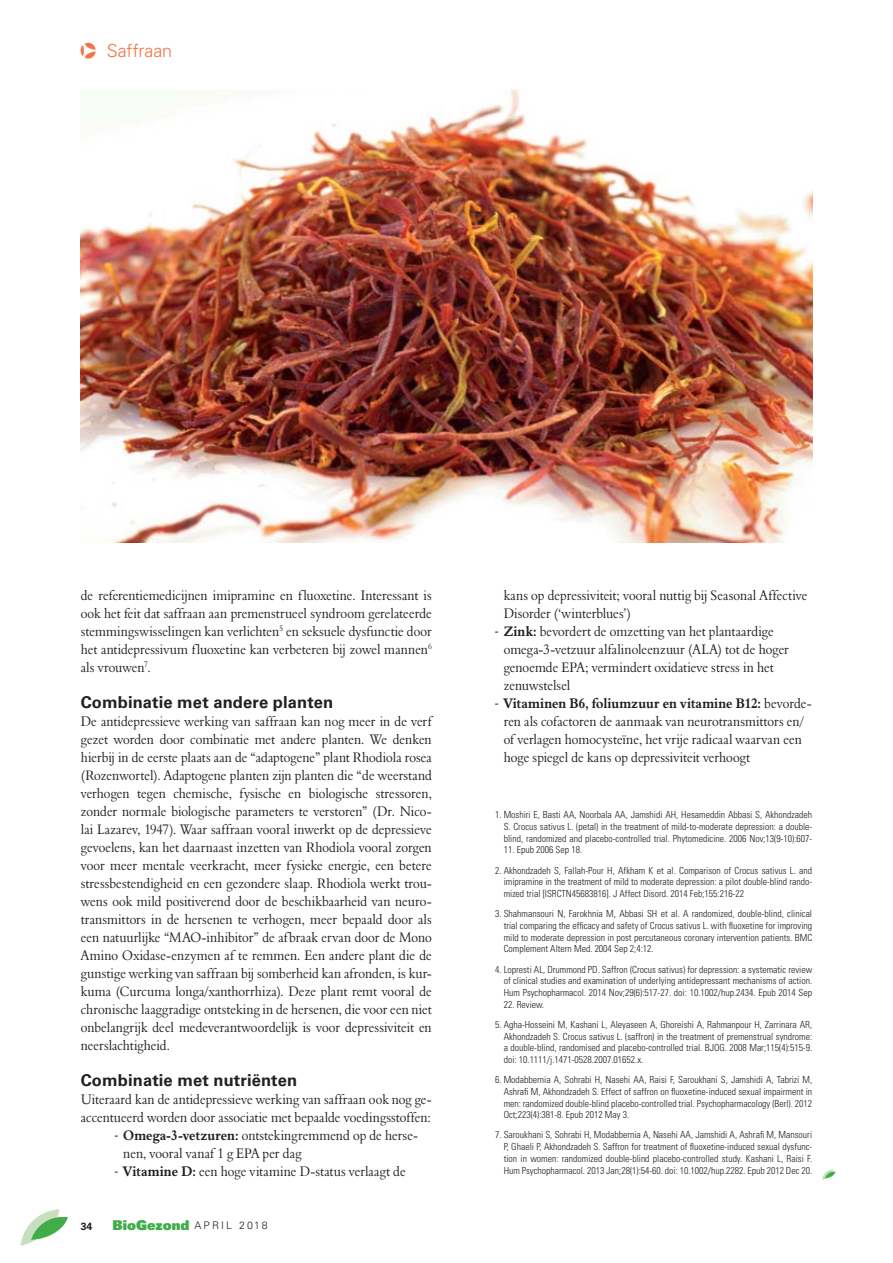
<style>
.page{position:relative;width:893px;height:1263px;background:#fff}
.page>*{position:absolute;margin:0;border:0;box-sizing:border-box;transform-origin:0 0}
.t1{font:300 18px "Univers LT Std";letter-spacing:-.005em;color:#f37448}
.t2{font:700 16.5px "Univers LT Std";letter-spacing:.01em;color:#231f20}
.t3{font:14.25px/18px "Aldine 401 BT Roman A";color:#231f20;scale:.9 1}
.t4{font:14.25px "Aldine 401 BT Bold A";letter-spacing:.01em;color:#231f20;scale:.9 1}
.t5{font:13.5px "Univers LT Std X Black";color:#41ad49}
.t6{font:700 10.5px "Univers LT Std";color:#231f20}
.t7{font:300 condensed 9.75px/11.7px "Univers LT Std";color:#231f20;text-align:justify}
.s1{font-family:"Pointers";font-weight:400;font-size:21px}
.s2{font-family:"Apolline"}
.s3{font-family:"Aldine 401 BT Bold A"}
.s4{font-family:"Univers LT Std";font-weight:300;font-size:10.5px;color:#231f20}
.s5{font-family:"Aldine 401 BT Roman A"}
</style>
<div class="page">
<svg style="left:21px;top:1209px;width:47px;height:37px"></svg>
<img style="left:81px;top:89px;width:731px;height:454px">
<svg style="left:822px;top:1169px;width:14px;height:11px"></svg>
<p class="t1" style="left:81px;top:42px;width:93px"><span class="s1">q</span> Saffraan</p>
<p class="t3" style="left:81px;top:588px;width:392px;text-align:justify">de referentiemedicijnen imipramine en fluoxetine. Interessant is ook het feit dat saffraan aan premenstrueel syndroom gerelateerde stemmingswisselingen kan verlichten<sup>5</sup> en seksuele dysfunctie door het antidepressivum fluoxetine kan verbeteren bij zowel mannen<sup>6 </sup>als vrouwen<sup>7</sup>.</p>
<p class="t2" style="left:81px;top:694px;width:254px">Combinatie met andere planten</p>
<p class="t3" style="left:81px;top:714px;width:392px;text-align:justify">De antidepressieve werking van saffraan kan nog meer in de verf gezet worden door combinatie met andere planten. We denken hierbij in de eerste plaats aan de “adaptogene” plant Rhodiola rosea (Rozenwortel). Adaptogene planten zijn planten die “de weerstand verhogen tegen chemische, fysische en biologische stressoren, zonder normale biologische parameters te verstoren” (Dr. Nico&shy;lai Lazarev, 1947). Waar saffraan vooral inwerkt op de depressieve gevoelens, kan het daarnaast inzetten van Rhodiola vooral zorgen voor meer mentale veerkracht, meer fysieke energie, een betere stressbestendigheid en een gezondere slaap. Rhodiola werkt trou&shy;wens ook mild positiverend door de beschikbaarheid van neuro&shy;transmittors in de hersenen te verhogen, meer bepaald door als een natuurlijke “MAO-inhibitor” de afbraak ervan door de Mono Amino Oxidase-enzymen af te remmen. Een andere plant die de gunstige werking van saffraan bij somberheid kan afronden, is kur&shy;kuma (Curcuma longa/xanthorrhiza). Deze plant remt vooral de chronische laaggradige ontsteking in de hersenen, die voor een niet onbelangrijk deel medeverantwoordelijk is voor depressiviteit en neerslachtigheid.</p>
<p class="t2" style="left:81px;top:1072px;width:218px">Combinatie met nutriënten</p>
<p class="t3" style="left:81px;top:1092px;width:391px">Uiteraard kan de antidepressieve werking van saffraan ook nog ge&shy;accentueerd worden door associatie met bepaalde voedingsstoffen:</p>
<p class="t3" style="left:123px;top:1128px;width:329px;text-indent:-9px"><span class="s2">-</span> <span class="s3">Omega-3-vetzuren:</span> ontstekingremmend op de herse&shy;nen, vooral vanaf 1 g EPA per dag</p>
<p class="t3" style="left:115px;top:1164px;width:325px"><span class="s2">-</span> <span class="s3">Vitamine D:</span> een hoge vitamine D-status verlaagt de</p>
<p class="t6" style="left:81px;top:1221px;width:13px">34</p>
<p class="t5" style="left:113px;top:1217px;width:157px">BioGezond <span class="s4">APRIL 2018</span></p>
<p class="t3" style="left:504px;top:588px;width:339px">kans op depressiviteit; vooral nuttig bij Seasonal Affective<br>Disorder (‘winterblues’)</p>
<p class="t3" style="left:504px;top:624px;width:319px;text-indent:-9px"><span class="s2">-</span> <span class="s3">Zink:</span> bevordert de omzetting van het plantaardige omega-3-vetzuur alfalinoleenzuur (ALA) tot de hoger genoemde EPA; vermindert oxidatieve stress in het zenuwstelsel</p>
<p class="t4" style="left:495px;top:695px;width:353px"><span class="s2">-</span> Vitaminen B6, foliumzuur en vitamine B12: <span class="s5">bevorde-</span></p>
<p class="t3" style="left:504px;top:714px;width:335px">ren als cofactoren de aanmaak van neurotransmittors en/ of verlagen homocysteïne, het vrije radicaal waarvan een hoge spiegel de kans op depressiviteit verhoogt</p>
<p class="t7" style="left:504px;top:810px;width:310px;text-indent:-9px">1. Moshiri E, Basti AA, Noorbala AA, Jamshidi AH, Hesameddin Abbasi S, Akhondzadeh S. Crocus sativus L. (petal) in the treatment of mild-to-moderate depression: a double&shy;blind, randomized and placebo-controlled trial. Phytomedicine. 2006 Nov;13(9-10):607-</p>
<p class="t7" style="left:504px;top:845px;width:80px">11. Epub 2006 Sep 18.</p>
<p class="t7" style="left:504px;top:865px;width:310px;text-indent:-9px">2. Akhondzadeh S, Fallah-Pour H, Afkham K et al. Comparison of Crocus sativus L. and imipramine in the treatment of mild to moderate depression: a pilot double-blind rando&shy;mized trial [ISRCTN45683816]. J Affect Disord. 2014 Feb;155:216-22</p>
<p class="t7" style="left:504px;top:908px;width:310px;text-indent:-9px">3. Shahmansouri N, Farokhnia M, Abbasi SH et al. A randomized, double-blind, clinical trial comparing the efficacy and safety of Crocus sativus L. with fluoxetine for improving mild to moderate depression in post percutaneous coronary intervention patients. BMC Complement Altern Med. 2004 Sep 2;4:12.</p>
<p class="t7" style="left:504px;top:964px;width:310px;text-indent:-9px">4. Lopresti AL, Drummond PD. Saffron (Crocus sativus) for depression: a systematic review of clinical studies and examination of underlying antidepressant mechanisms of action.<br>Hum Psychopharmacol. 2014 Nov;29(6):517-27. doi: 10.1002/hup.2434. Epub 2014 Sep</p>
<p class="t7" style="left:504px;top:999px;width:42px">22. Review.</p>
<p class="t7" style="left:504px;top:1019px;width:310px;text-indent:-9px">5. Agha-Hosseini M, Kashani L, Aleyaseen A, Ghoreishi A, Rahmanpour H, Zarrinara AR, Akhondzadeh S. Crocus sativus L. (saffron) in the treatment of premenstrual syndrome: a double-blind, randomised and placebo-controlled trial. BJOG. 2008 Mar;115(4):515-9. doi: 10.1111/j.1471-0528.2007.01652.x.</p>
<p class="t7" style="left:504px;top:1074px;width:310px;text-indent:-9px">6. Modabbernia A, Sohrabi H, Nasehi AA, Raisi F, Saroukhani S, Jamshidi A, Tabrizi M, Ashrafi M, Akhondzadeh S. Effect of saffron on fluoxetine-induced sexual impairment in men: randomized double-blind placebo-controlled trial. Psychopharmacology (Berl). 2012<br>Oct;223(4):381-8. Epub 2012 May 3.</p>
<p class="t7" style="left:504px;top:1130px;width:310px;text-indent:-9px">7. Saroukhani S, Sohrabi H, Modabbernia A, Nasehi AA, Jamshidi A, Ashrafi M, Mansouri P, Ghaeli P, Akhondzadeh S. Saffron for treatment of fluoxetine-induced sexual dysfunc&shy;tion in women: randomized double-blind placebo-controlled study. Kashani L, Raisi F.<br>Hum Psychopharmacol. 2013 Jan;28(1):54-60. doi: 10.1002/hup.2282. Epub 2012 Dec 20.</p>
</div>
